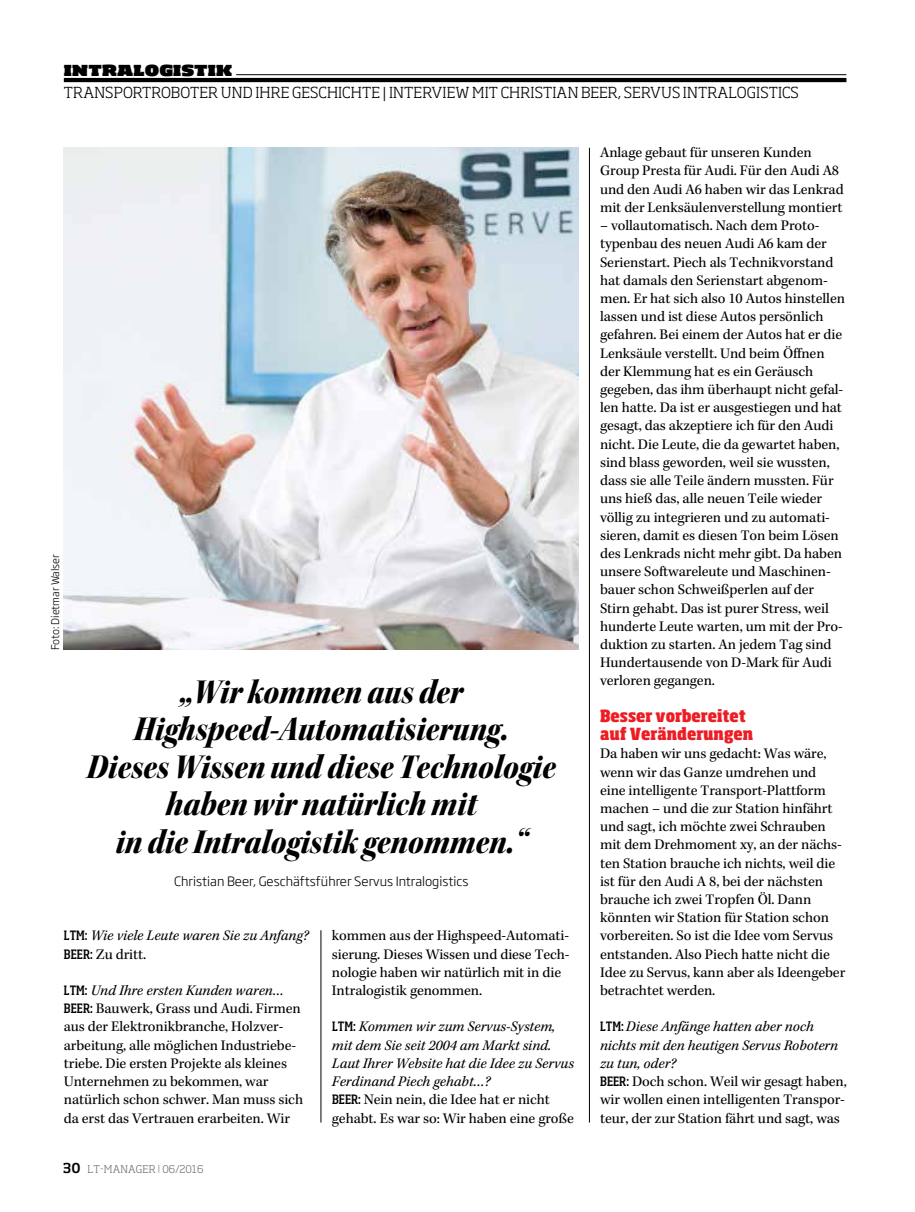
<style>
.page{position:relative;width:915px;height:1212px;background:#fff}
.page>*{position:absolute;margin:0;border:0;box-sizing:border-box;transform-origin:0 0}
.t1{font:36px/37.5px "Kepler Std Black Scn It Disp";color:#000;text-align:center}
.t2{font:800 condensed 16.5px/18.1px "Soho Std";color:#ed1d24}
.t3{font:15px/18.1px "Kepler Std";letter-spacing:-.005em;color:#000}
.t4{font:italic 15px/18.1px "Kepler Std";color:#000}
.t5{font:300 15px "Soho Std";letter-spacing:.01em;color:#000}
.t6{font:900 expanded 15px "Soho Std";letter-spacing:.015em;color:#000}
.t7{font:300 12.75px "Soho Gothic Pro";color:#000}
.t8{font:300 10.5px "Soho Std";letter-spacing:.015em;color:#6d6e71}
.t9{font:300 10.5px "Soho Gothic Pro";color:#000}
.s1{font-family:"Soho Std";font-weight:500;font-style:normal;font-stretch:condensed;font-size:12.75px}
.s2{font-style:normal}
.s3{font-family:"Soho Std";font-weight:500;font-stretch:condensed;font-size:12.75px}
.s4{font-style:italic}
.s5{font-weight:500;font-size:13.5px;color:#000}
</style>
<div class="page">
<hr style="left:64px;top:78px;width:782px;height:4px;background:#000">
<hr style="left:236px;top:74px;width:610px;height:1px;background:#000">
<img style="left:64px;top:148px;width:514px;height:501px">
<hr style="left:320px;top:930px;width:1px;height:192px;background:#000">
<hr style="left:589px;top:148px;width:1px;height:974px;background:#000">
<p class="t6" style="left:64px;top:60px;width:170px">INTRALOGISTIK</p>
<p class="t5" style="left:64px;top:83px;width:736px">TRANSPORTROBOTER UND IHRE GESCHICHTE | INTERVIEW MIT CHRISTIAN BEER, SERVUS INTRALOGISTICS</p>
<p class="t9" style="left:47px;top:650px;width:98px;rotate:-90deg">Foto: Dietmar Walser</p>
<h1 class="t1" style="left:87px;top:673px;width:470px">„Wir kommen aus der<br>Highspeed-Automatisierung.<br>Dieses Wissen und diese Technologie haben wir natürlich mit<br>in die Intralogistik genommen.“</h1>
<p class="t7" style="left:174px;top:871px;width:295px">Christian Beer, Geschäftsführer Servus Intralogistics</p>
<p class="t4" style="left:64px;top:927px;width:246px"><span class="s1">LTM:</span> Wie viele Leute waren Sie zu Anfang?<br><span class="s1">BEER:</span> <span class="s2">Zu dritt.</span></p>
<p class="t3" style="left:64px;top:982px;width:241px"><span class="s3">LTM:</span> <span class="s4">Und Ihre ersten Kunden waren… </span><span class="s3">BEER:</span> Bauwerk, Grass und Audi. Firmen aus der Elektronikbranche, Holzver&shy;arbeitung, alle möglichen Industriebe&shy;triebe. Die ersten Projekte als kleines Unternehmen zu bekommen, war natürlich schon schwer. Man muss sich da erst das Vertrauen erarbeiten. Wir</p>
<p class="t8" style="left:63px;top:1162px;width:142px"><span class="s5">30</span> LT-MANAGER <sup>|</sup> 06/2016</p>
<p class="t3" style="left:332px;top:927px;width:239px">kommen aus der Highspeed-Automati&shy;sierung. Dieses Wissen und diese Tech&shy;nologie haben wir natürlich mit in die Intralogistik genommen.</p>
<p class="t4" style="left:332px;top:1018px;width:243px"><span class="s1">LTM:</span> Kommen wir zum Servus-System, mit dem Sie seit 2004 am Markt sind.<br>Laut Ihrer Website hat die Idee zu Servus Ferdinand Piech gehabt…?<br><span class="s1">BEER:</span> <span class="s2">Nein nein, die Idee hat er nicht gehabt. Es war so: Wir haben eine große</span></p>
<p class="t3" style="left:600px;top:144px;width:245px">Anlage gebaut für unseren Kunden Group Presta für Audi. Für den Audi A8 und den Audi A6 haben wir das Lenkrad mit der Lenksäulenverstellung montiert</p>
<p class="t3" style="left:600px;top:217px;width:246px">– vollautomatisch. Nach dem Proto&shy;typenbau des neuen Audi A6 kam der Serienstart. Piech als Technikvorstand hat damals den Serienstart abgenom&shy;men. Er hat sich also 10 Autos hinstellen lassen und ist diese Autos persönlich gefahren. Bei einem der Autos hat er die Lenksäule verstellt. Und beim Öffnen der Klemmung hat es ein Geräusch gegeben, das ihm überhaupt nicht gefal&shy;len hatte. Da ist er ausgestiegen und hat gesagt, das akzeptiere ich für den Audi nicht. Die Leute, die da gewartet haben, sind blass geworden, weil sie wussten, dass sie alle Teile ändern mussten. Für uns hieß das, alle neuen Teile wieder völlig zu integrieren und zu automati&shy;sieren, damit es diesen Ton beim Lösen des Lenkrads nicht mehr gibt. Da haben unsere Softwareleute und Maschinen&shy;bauer schon Schweißperlen auf der Stirn gehabt. Das ist purer Stress, weil hunderte Leute warten, um mit der Pro&shy;duktion zu starten. An jedem Tag sind Hundertausende von D-Mark für Audi verloren gegangen.</p>
<p class="t2" style="left:600px;top:706px;width:155px">Besser vorbereitet auf Veränderungen</p>
<p class="t3" style="left:600px;top:745px;width:246px">Da haben wir uns gedacht: Was wäre, wenn wir das Ganze umdrehen und eine intelligente Transport-Plattform machen – und die zur Station hinfährt und sagt, ich möchte zwei Schrauben mit dem Drehmoment xy, an der nächs&shy;ten Station brauche ich nichts, weil die ist für den Audi A 8, bei der nächsten brauche ich zwei Tropfen Öl. Dann könnten wir Station für Station schon vorbereiten. So ist die Idee vom Servus entstanden. Also Piech hatte nicht die Idee zu Servus, kann aber als Ideengeber betrachtet werden.</p>
<p class="t3" style="left:600px;top:1018px;width:248px"><span class="s3">LTM:</span> <span class="s4">Diese Anfänge hatten aber noch nichts mit den heutigen Servus Robotern zu tun, oder?<br></span><span class="s3">BEER:</span> Doch schon. Weil wir gesagt haben, wir wollen einen intelligenten Transpor&shy;teur, der zur Station fährt und sagt, was</p>
</div>
